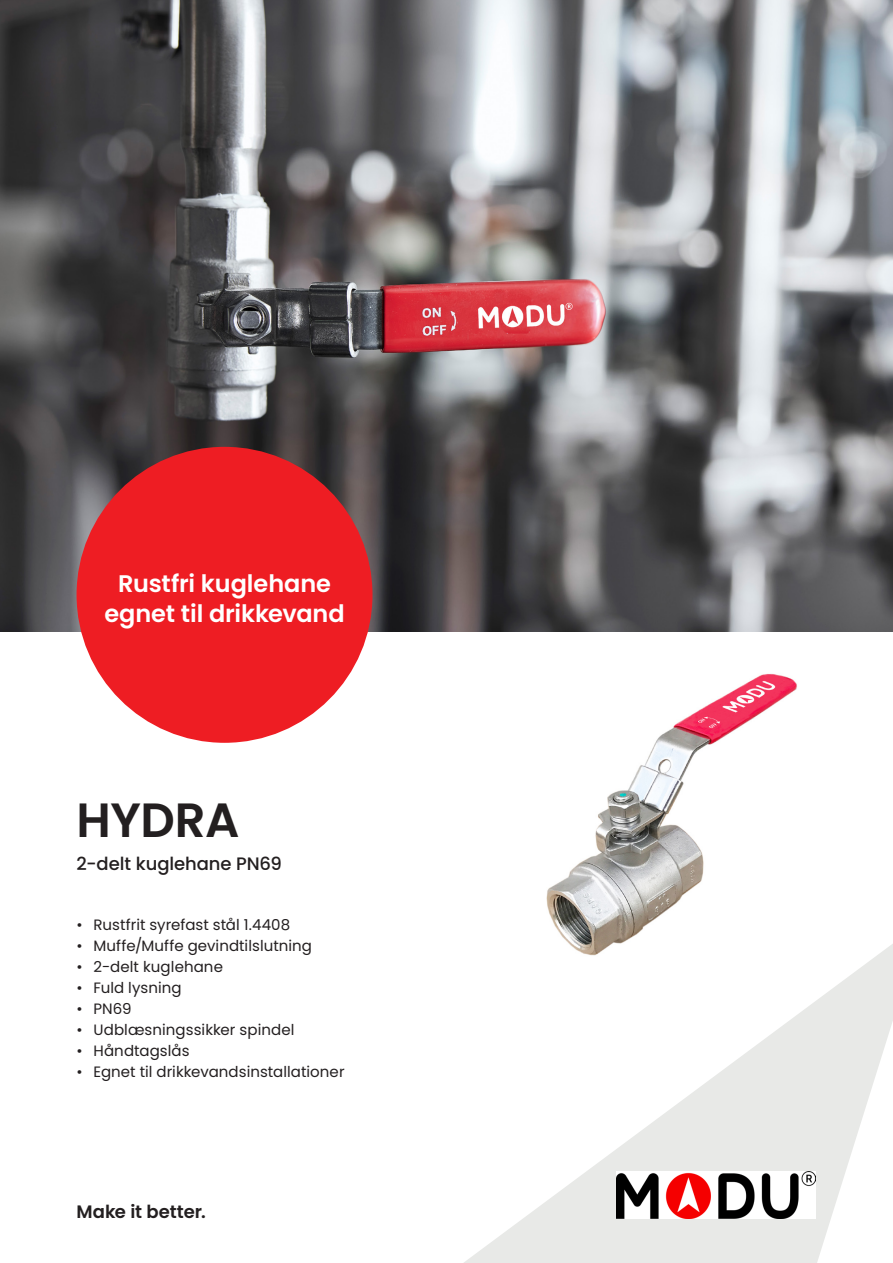
<style>
.page{position:relative;width:893px;height:1263px;background:#fff}
.page>*{position:absolute;margin:0;border:0;box-sizing:border-box;transform-origin:0 0}
.t1{font:600 48px "Poppins";letter-spacing:-.01em;color:#231f20}
.t2{font:600 24px/30px "Poppins";letter-spacing:-.005em;color:#fff;text-align:center}
.t3{font:500 18px "Poppins";letter-spacing:-.005em;color:#231f20}
.t4{font:600 18px "Poppins";letter-spacing:-.005em;color:#231f20}
.t5{font:15px "Poppins";letter-spacing:.005em;color:#231f20}
</style>
<div class="page">
<svg style="left:464px;top:944px;width:429px;height:319px"></svg>
<img style="left:617px;top:1172px;width:199px;height:46px">
<img style="left:0;top:0;width:893px;height:631px">
<div style="left:77px;top:447px;width:295px;height:296px;background:#ee1d23;border-radius:50%"></div>
<img style="left:524px;top:673px;width:292px;height:284px">
<h2 class="t2" style="left:104px;top:569px;width:242px">Rustfri kuglehane egnet til drikkevand</h2>
<h1 class="t1" style="left:77px;top:792px;width:164px">HYDRA</h1>
<p class="t3" style="left:77px;top:853px;width:207px">2-delt kuglehane PN69</p>
<p class="t5" style="left:77px;top:916px;width:215px">• Rustfrit syrefast stål 1.4408</p>
<p class="t5" style="left:77px;top:937px;width:237px">• Muffe/Muffe gevindtilslutning</p>
<p class="t5" style="left:77px;top:958px;width:148px">• 2-delt kuglehane</p>
<p class="t5" style="left:77px;top:979px;width:107px">• Fuld lysning</p>
<p class="t5" style="left:77px;top:1000px;width:57px">• PN69</p>
<p class="t5" style="left:77px;top:1021px;width:219px">• Udblæsningssikker spindel</p>
<p class="t5" style="left:77px;top:1042px;width:115px">• Håndtagslås</p>
<p class="t5" style="left:77px;top:1063px;width:270px">• Egnet til drikkevandsinstallationer</p>
<p class="t4" style="left:77px;top:1201px;width:131px">Make it better.</p>
</div>
